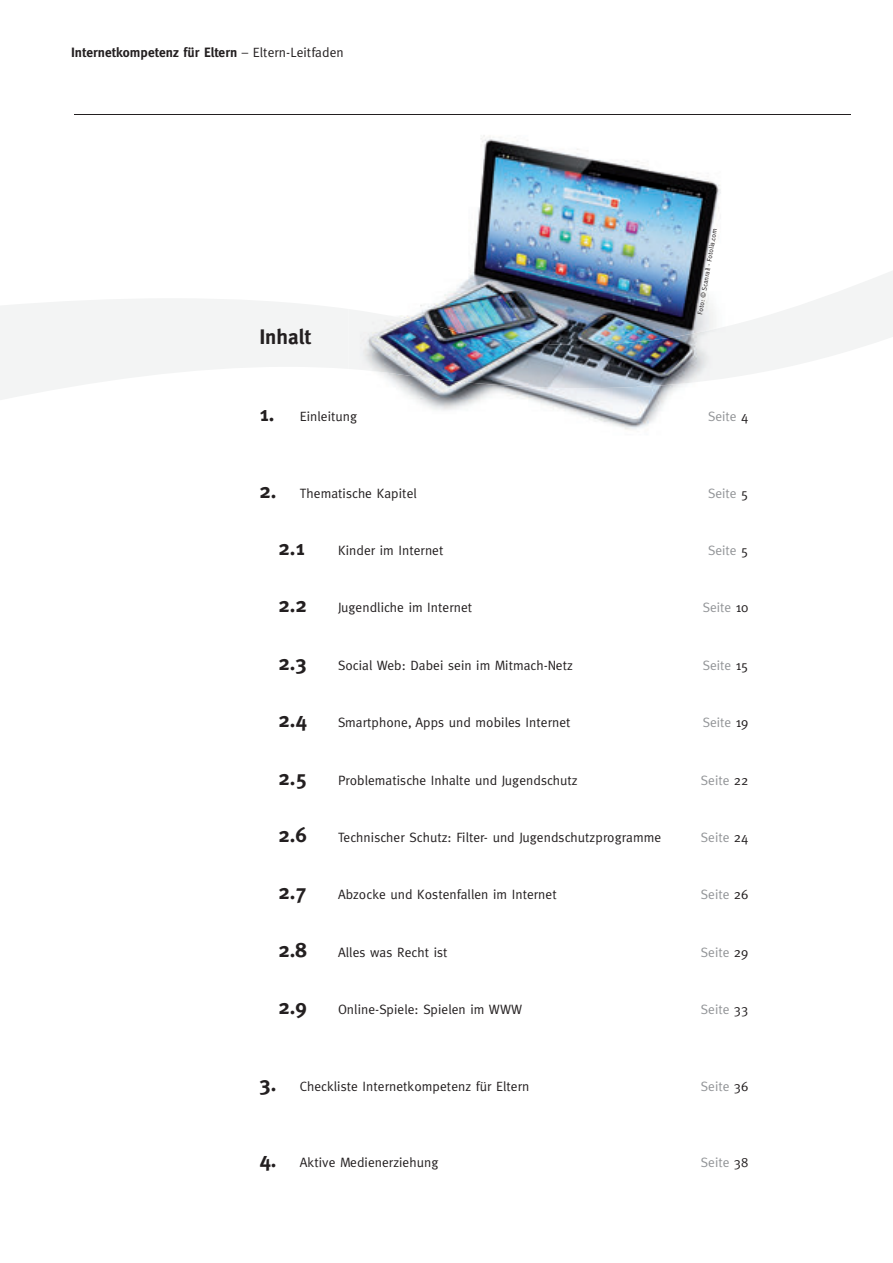
<style>
.page{position:relative;width:893px;height:1263px;background:#fff}
.page>*{position:absolute;margin:0;border:0;box-sizing:border-box;transform-origin:0 0}
.t1{font:700 21px "Meta";letter-spacing:.005em;color:#231f20}
.t2{font:13.5px "Meta";letter-spacing:.005em;color:#231f20}
.t3{font:13.5px "Meta";color:#939598}
.t4{font:700 13.5px "Meta";letter-spacing:.005em;color:#231f20}
.t5{font:6.75px "Meta";color:#231f20}
.s1{font-weight:400}
.s2{color:#231f20}
</style>
<div class="page">
<img style="left:418px;top:135px;width:303px;height:295px">
<svg style="left:0;top:270px;width:893px;height:130px"></svg>
<img style="left:349px;top:309px;width:392px;height:79px">
<hr style="left:74px;top:114px;width:776px;height:1px;background:#231f20">
<p class="t4" style="left:71px;top:45px;width:274px">Internetkompetenz für Eltern <span class="s1">– Eltern-Leitfaden</span></p>
<h1 class="t1" style="left:259px;top:325px;width:53px">Inhalt</h1>
<p class="t5" style="left:696px;top:314px;width:89px;rotate:-80deg">Foto: © Scanrail - Fotolia.com</p>
<h1 class="t1" style="left:259px;top:402px;width:17px">1.</h1>
<p class="t2" style="left:300px;top:408px;width:59px">Einleitung</p>
<p class="t3" style="left:708px;top:408px;width:42px">Seite <span class="s2">4</span></p>
<h1 class="t1" style="left:259px;top:478px;width:18px">2.</h1>
<p class="t2" style="left:300px;top:485px;width:119px">Thematische Kapitel</p>
<p class="t3" style="left:708px;top:485px;width:42px">Seite <span class="s2">5</span></p>
<h1 class="t1" style="left:279px;top:535px;width:28px">2.1</h1>
<p class="t2" style="left:338px;top:542px;width:107px">Kinder im Internet</p>
<p class="t3" style="left:708px;top:542px;width:42px">Seite <span class="s2">5</span></p>
<h1 class="t1" style="left:279px;top:593px;width:30px">2.2</h1>
<p class="t2" style="left:338px;top:600px;width:136px">Jugendliche im Internet</p>
<p class="t3" style="left:703px;top:600px;width:47px">Seite <span class="s2">10</span></p>
<h1 class="t1" style="left:279px;top:650px;width:30px">2.3</h1>
<p class="t2" style="left:338px;top:657px;width:236px">Social Web: Dabei sein im Mitmach-Netz</p>
<p class="t3" style="left:703px;top:657px;width:47px">Seite <span class="s2">15</span></p>
<h1 class="t1" style="left:279px;top:708px;width:30px">2.4</h1>
<p class="t2" style="left:338px;top:715px;width:234px">Smartphone, Apps und mobiles Internet</p>
<p class="t3" style="left:703px;top:715px;width:47px">Seite <span class="s2">19</span></p>
<h1 class="t1" style="left:279px;top:765px;width:30px">2.5</h1>
<h1 class="t1" style="left:279px;top:822px;width:30px">2.6</h1>
<p class="t2" style="left:338px;top:772px;width:241px">Problematische Inhalte und Jugendschutz</p>
<p class="t3" style="left:701px;top:772px;width:49px">Seite <span class="s2">22</span></p>
<p class="t2" style="left:338px;top:829px;width:325px">Technischer Schutz: Filter- und Jugendschutzprogramme</p>
<p class="t3" style="left:701px;top:829px;width:49px">Seite <span class="s2">24</span></p>
<h1 class="t1" style="left:279px;top:880px;width:30px">2.7</h1>
<h1 class="t1" style="left:279px;top:937px;width:30px">2.8</h1>
<p class="t2" style="left:338px;top:887px;width:220px">Abzocke und Kostenfallen im Internet</p>
<p class="t3" style="left:701px;top:887px;width:49px">Seite <span class="s2">26</span></p>
<p class="t2" style="left:338px;top:944px;width:111px">Alles was Recht ist</p>
<p class="t3" style="left:701px;top:944px;width:49px">Seite <span class="s2">29</span></p>
<h1 class="t1" style="left:279px;top:995px;width:30px">2.9</h1>
<p class="t2" style="left:338px;top:1002px;width:186px">Online-Spiele: Spielen im WWW</p>
<p class="t3" style="left:701px;top:1002px;width:49px">Seite <span class="s2">33</span></p>
<h1 class="t1" style="left:259px;top:1071px;width:18px">3.</h1>
<p class="t2" style="left:300px;top:1078px;width:231px">Checkliste Internetkompetenz für Eltern</p>
<p class="t3" style="left:701px;top:1078px;width:49px">Seite <span class="s2">36</span></p>
<h1 class="t1" style="left:259px;top:1148px;width:18px">4.</h1>
<p class="t2" style="left:300px;top:1155px;width:140px">Aktive Medienerziehung</p>
<p class="t3" style="left:701px;top:1155px;width:49px">Seite <span class="s2">38</span></p>
</div>
